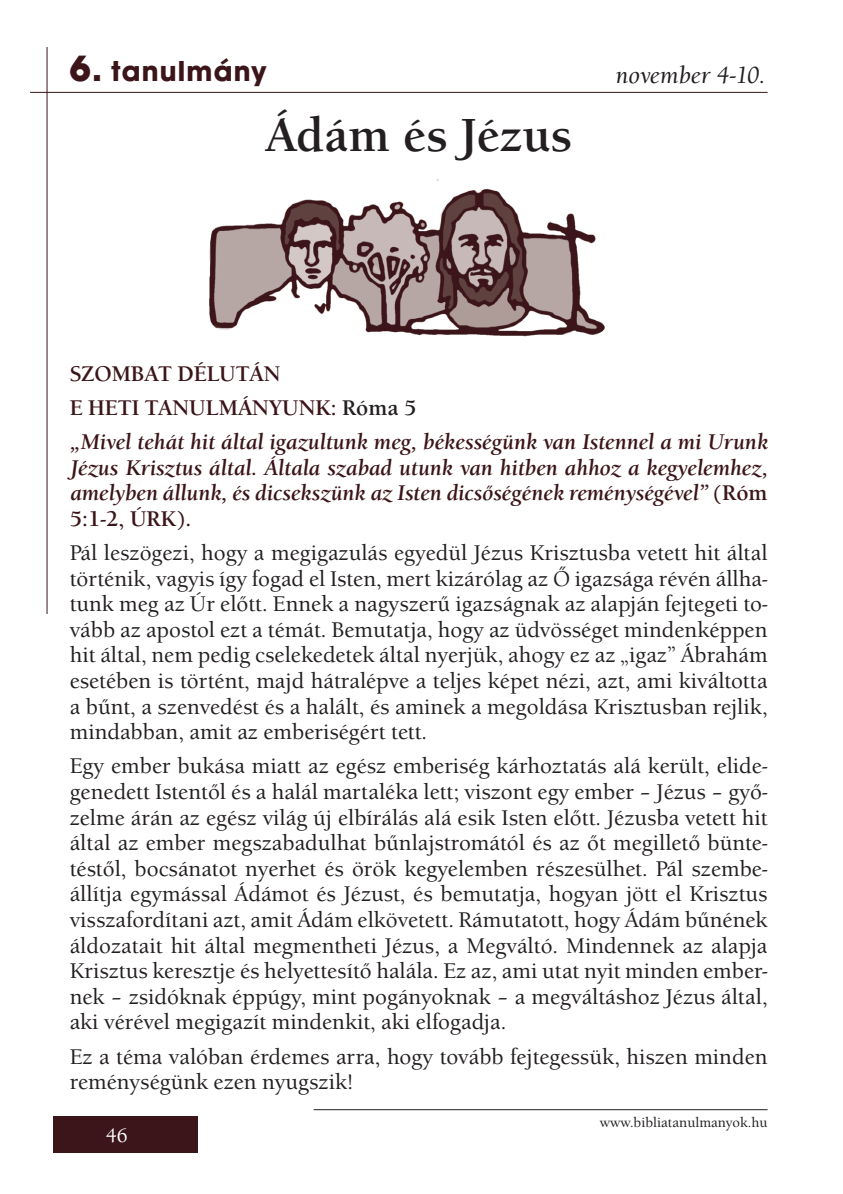
<style>
.page{position:relative;width:843px;height:1194px;background:#fff}
.page>*{position:absolute;margin:0;border:0;box-sizing:border-box;transform-origin:0 0}
.t1{font:700 48px "Berkeley Old Sty Itc TEE";color:#231f20}
.t2{font:700 30px "Avant Gar Got Itc TEE";letter-spacing:.04em;color:#3b1519}
.t3{font:italic 500 24px "Berkeley Old Sty Itc TEE";color:#231f20}
.t4{font:500 22px/25.6px "Berkeley Old Sty Itc TEE";color:#231f20;text-align:justify}
.t5{font:italic 700 22px/34.2px "Berkeley Old Sty Itc TEE";color:#3b1519}
.t6{font:500 20px "Berkeley Old Sty Itc TEE";color:#fff}
.t7{font:500 14px "Berkeley Old Sty Itc TEE";color:#231f20}
.s1{font-size:38px}
.s2{font-style:normal}
.s3{font-style:normal;color:#231f20}
</style>
<div class="page">
<div style="left:53px;top:1116px;width:144px;height:37px;background:#3b1519"></div>
<hr style="left:30px;top:92px;width:737px;height:1px;background:#3b1519">
<hr style="left:47px;top:47px;width:1px;height:567px;background:#3b1519">
<img style="left:209px;top:179px;width:396px;height:158px">
<hr style="left:313px;top:1109px;width:454px;height:1px;background:#231f20">
<h2 class="t2" style="left:70px;top:53px;width:198px"><span class="s1">6.</span> tanulmány</h2>
<h1 class="t1" style="left:265px;top:107px;width:308px">Ádám és Jézus</h1>
<p class="t3" style="left:615px;top:61px;width:151px">november 4-10.</p>
<p class="t5" style="left:70px;top:357px;width:699px"><span class="s2">SZOMBAT DÉLUTÁN<br>e HETI TANULMÁNYUNK:</span> <span class="s3">Róma 5<br></span>„Mivel tehát hit által igazultunk meg, békességünk van Istennel a mi Urunk</p>
<p class="t5" style="left:70px;top:455px;width:699px;line-height:25.6px;text-align:justify">Jézus Krisztus által. Általa szabad utunk van hitben ahhoz a kegyelemhez, amelyben állunk, és dicsekszünk az Isten dicsőségének reménységével” <span class="s2">(Róm 5:1-2, ÚRK).</span></p>
<p class="t4" style="left:70px;top:540px;width:699px">Pál leszögezi, hogy a megigazulás egyedül Jézus Krisztusba vetett hit által történik, vagyis így fogad el Isten, mert kizárólag az Ő igazsága révén állha&shy;tunk meg az Úr előtt. Ennek a nagyszerű igazságnak az alapján fejtegeti to&shy;vább az apostol ezt a témát. Bemutatja, hogy az üdvösséget mindenképpen hit által, nem pedig cselekedetek által nyerjük, ahogy ez az „igaz” Ábrahám esetében is történt, majd hátralépve a teljes képet nézi, azt, ami kiváltotta a bűnt, a szenvedést és a halált, és aminek a megoldása Krisztusban rejlik, mindabban, amit az emberiségért tett.</p>
<p class="t4" style="left:70px;top:753px;width:699px">Egy ember bukása miatt az egész emberiség kárhoztatás alá került, elide&shy;genedett Istentől és a halál martaléka lett; viszont egy ember – Jézus – győ&shy;zelme árán az egész világ új elbírálás alá esik Isten előtt. Jézusba vetett hit által az ember megszabadulhat bűnlajstromától és az őt megillető bünte&shy;téstől, bocsánatot nyerhet és örök kegyelemben részesülhet. Pál szembe&shy;állítja egymással Ádámot és Jézust, és bemutatja, hogyan jött el Krisztus visszafordítani azt, amit Ádám elkövetett. Rámutatott, hogy Ádám bűnének áldozatait hit által megmentheti Jézus, a Megváltó. Mindennek az alapja Krisztus keresztje és helyettesítő halála. Ez az, ami utat nyit minden ember&shy;nek – zsidóknak éppúgy, mint pogányoknak – a megváltáshoz Jézus által, aki vérével megigazít mindenkit, aki elfogadja.</p>
<p class="t4" style="left:70px;top:1043px;width:699px">Ez a téma valóban érdemes arra, hogy tovább fejtegessük, hiszen minden reménységünk ezen nyugszik!</p>
<p class="t6" style="left:106px;top:1124px;width:24px">46</p>
<p class="t7" style="left:600px;top:1114px;width:169px">www.bibliatanulmanyok.hu</p>
</div>
